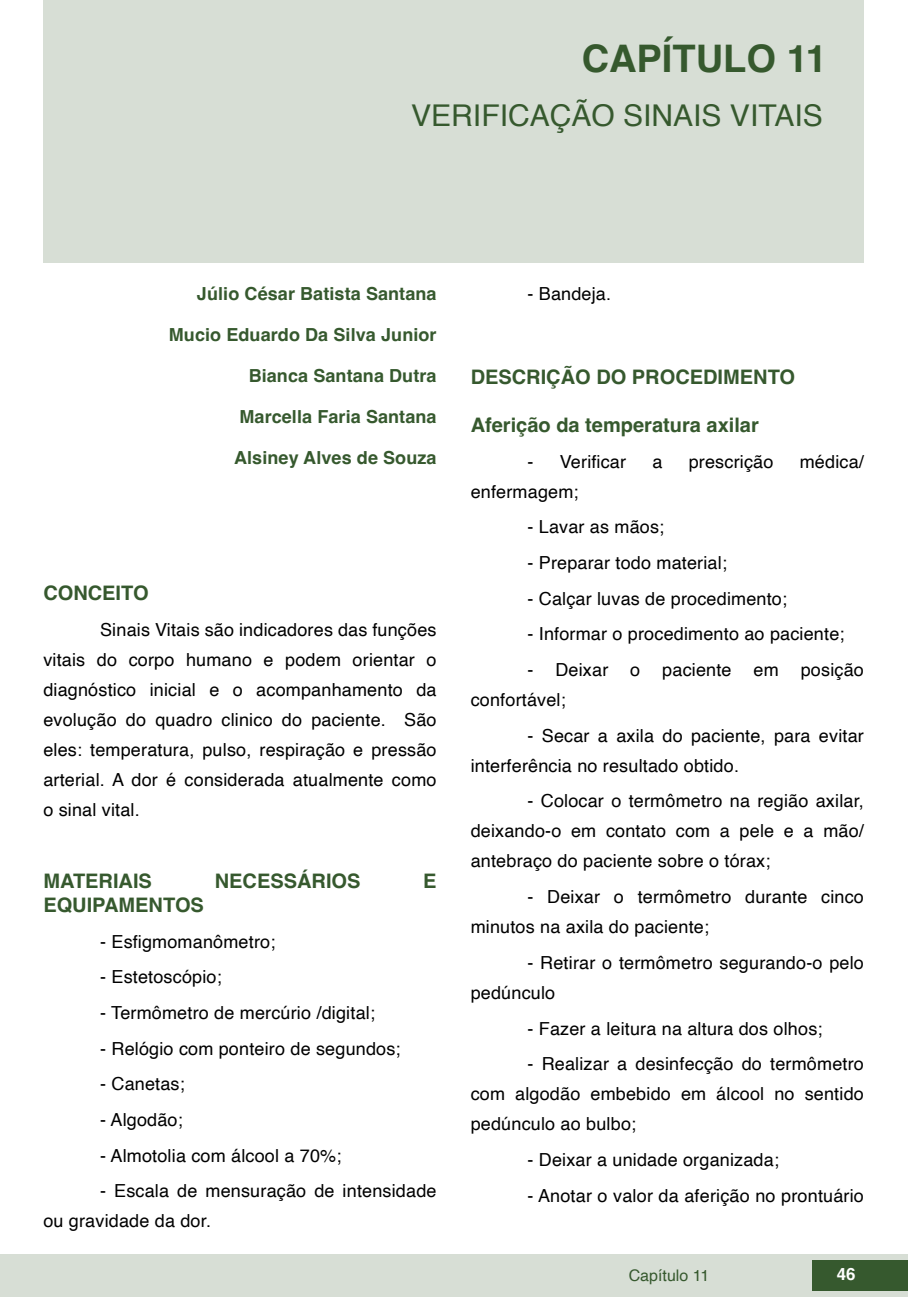
<style>
.page{position:relative;width:908px;height:1304px;background:#fff}
.page>*{position:absolute;margin:0;border:0;box-sizing:border-box;transform-origin:0 0}
.t1{font:700 38px "Helvetica";color:#36592e}
.t2{font:30px "Helvetica";color:#36592e}
.t3{font:700 20px "Helvetica";color:#36592e}
.t4{font:18px/30px "Helvetica";letter-spacing:.01em;color:#000}
.t5{font:700 18px "Helvetica";letter-spacing:.005em;color:#36592e}
.t6{font:700 16.8px "Helvetica";color:#fff}
.t7{font:16px "Helvetica";color:#36592e}
</style>
<div class="page">
<div style="left:0;top:1254px;width:906px;height:43px;background:#d7ded5"></div>
<div style="left:812px;top:1261px;width:95px;height:30px;background:#36592e"></div>
<div style="left:43px;top:0;width:820px;height:263px;background:#d7ded5"></div>
<h1 class="t1" style="left:581px;top:35px;width:246px">CAPÍTULO 11</h1>
<h2 class="t2" style="left:411px;top:93px;width:413px">VERIFICAÇÃO SINAIS VITAIS</h2>
<p class="t5" style="left:197px;top:283px;width:241px">Júlio César Batista Santana</p>
<p class="t5" style="left:169px;top:324px;width:269px">Mucio Eduardo Da Silva Junior</p>
<p class="t5" style="left:248px;top:365px;width:189px">Bianca Santana Dutra</p>
<p class="t5" style="left:239px;top:406px;width:198px">Marcella Faria Santana</p>
<p class="t5" style="left:234px;top:447px;width:204px">Alsiney Alves de Souza</p>
<p class="t3" style="left:43px;top:581px;width:107px">CONCEITO</p>
<p class="t4" style="left:43px;top:615px;width:394px;text-align:justify;text-indent:57px">Sinais Vitais são indicadores das funções vitais do corpo humano e podem orientar o diagnóstico inicial e o acompanhamento da evolução do quadro clinico do paciente. São eles: temperatura, pulso, respiração e pressão arterial. A dor é considerada atualmente como o sinal vital.</p>
<p class="t3" style="left:43px;top:869px;width:110px">MATERIAIS</p>
<p class="t3" style="left:215px;top:869px;width:147px">NECESSÁRIOS</p>
<p class="t3" style="left:423px;top:869px;width:15px">E</p>
<p class="t3" style="left:43px;top:893px;width:162px">EQUIPAMENTOS</p>
<p class="t4" style="left:100px;top:927px;width:177px">- Esfigmomanômetro;</p>
<p class="t4" style="left:100px;top:963px;width:123px">- Estetoscópio;</p>
<p class="t4" style="left:100px;top:998px;width:276px">- Termômetro de mercúrio /digital;</p>
<p class="t4" style="left:100px;top:1034px;width:302px">- Relógio com ponteiro de segundos;</p>
<p class="t4" style="left:100px;top:1070px;width:86px">- Canetas;</p>
<p class="t4" style="left:100px;top:1105px;width:84px">- Algodão;</p>
<p class="t4" style="left:100px;top:1141px;width:243px">- Almotolia com álcool a 70%;</p>
<p class="t4" style="left:43px;top:1177px;width:394px;text-indent:57px">- Escala de mensuração de intensidade ou gravidade da dor.</p>
<p class="t4" style="left:527px;top:279px;width:85px">- Bandeja.</p>
<p class="t3" style="left:470px;top:365px;width:326px">DESCRIÇÃO DO PROCEDIMENTO</p>
<p class="t3" style="left:470px;top:413px;width:289px">Aferição da temperatura axilar</p>
<p class="t4" style="left:527px;top:447px;width:100px">- Verificar</p>
<p class="t4" style="left:652px;top:447px;width:12px">a</p>
<p class="t4" style="left:688px;top:447px;width:86px">prescrição</p>
<p class="t4" style="left:799px;top:447px;width:66px">médica/</p>
<p class="t4" style="left:470px;top:477px;width:109px">enfermagem;</p>
<p class="t4" style="left:527px;top:513px;width:138px">- Lavar as mãos;</p>
<p class="t4" style="left:527px;top:548px;width:201px">- Preparar todo material;</p>
<p class="t4" style="left:527px;top:584px;width:261px">- Calçar luvas de procedimento;</p>
<p class="t4" style="left:527px;top:620px;width:318px">- Informar o procedimento ao paciente;</p>
<p class="t4" style="left:470px;top:655px;width:394px;text-indent:57px">- Deixar o paciente em posição confortável;</p>
<p class="t4" style="left:470px;top:721px;width:394px;text-indent:57px">- Secar a axila do paciente, para evitar interferência no resultado obtido.</p>
<p class="t4" style="left:470px;top:787px;width:394px;text-align:justify;text-indent:57px">- Colocar o termômetro na região axilar, deixando-o em contato com a pele e a mão/ antebraço do paciente sobre o tórax;</p>
<p class="t4" style="left:470px;top:882px;width:394px;text-indent:57px">- Deixar o termômetro durante cinco minutos na axila do paciente;</p>
<p class="t4" style="left:470px;top:948px;width:394px;text-indent:57px">- Retirar o termômetro segurando-o pelo pedúnculo</p>
<p class="t4" style="left:527px;top:1014px;width:296px">- Fazer a leitura na altura dos olhos;</p>
<p class="t4" style="left:470px;top:1049px;width:394px;text-align:justify;text-indent:57px">- Realizar a desinfecção do termômetro com algodão embebido em álcool no sentido pedúnculo ao bulbo;</p>
<p class="t4" style="left:527px;top:1145px;width:253px">- Deixar a unidade organizada;</p>
<p class="t4" style="left:527px;top:1181px;width:338px">- Anotar o valor da aferição no prontuário</p>
<p class="t7" style="left:628px;top:1263px;width:82px">Capítulo 11</p>
<p class="t6" style="left:836px;top:1264px;width:20px">46</p>
</div>
